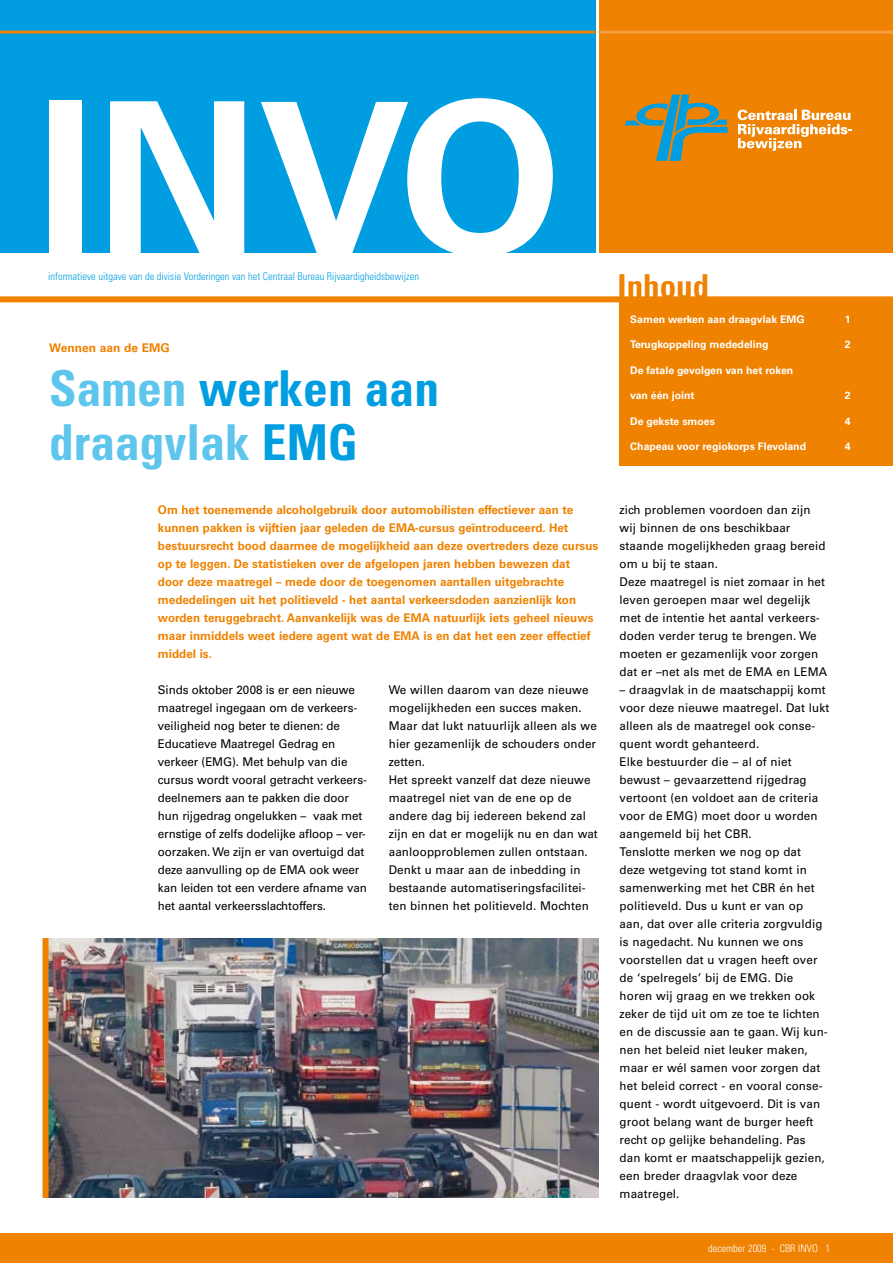
<style>
.page{position:relative;width:893px;height:1263px;background:#fff}
.page>*{position:absolute;margin:0;border:0;box-sizing:border-box;transform-origin:0 0}
.t1{font:700 210px "Univers";color:#fff}
.t2{font:700 condensed 49.5px/54px "Univers";color:#5ec5ed}
.t3{font:700 condensed 33px "Univers";color:#ef8200}
.t4{font:12px/18px "Univers";letter-spacing:.01em;color:#000}
.t5{font:700 12px/18px "Univers";color:#ef8200}
.t6{font:12px/18px "Univers";letter-spacing:-.01em;color:#000}
.t7{font:700 10.5px "Univers";color:#fff}
.t8{font:300 condensed 10.5px "Univers";color:#009ee0}
.t9{font:300 condensed 10.5px "Univers";color:#fff}
.s1{color:#009ee0}
</style>
<div class="page">
<div style="left:0;top:0;width:595px;height:253px;background:#009ee0"></div>
<div style="left:600px;top:0;width:293px;height:253px;background:#ef8200"></div>
<svg style="left:738px;top:110px;width:113px;height:41px"></svg>
<svg style="left:624px;top:95px;width:104px;height:66px"></svg>
<div style="left:0;top:296px;width:893px;height:6px;background:#ef8200"></div>
<hr style="left:600px;top:31px;width:293px;height:3px;background:#f39c40">
<hr style="left:0;top:31px;width:595px;height:3px;background:#ef8200">
<div style="left:0;top:1234px;width:893px;height:29px;background:#ef8200"></div>
<img style="left:49px;top:938px;width:549px;height:260px">
<div style="left:43px;top:938px;width:6px;height:260px;background:#ef8200"></div>
<div style="left:620px;top:298px;width:273px;height:167px;background:#ef8200"></div>
<h1 class="t1" style="left:37px;top:56px;width:527px">INVO</h1>
<p class="t8" style="left:48px;top:270px;width:372px">informatieve uitgave van de divisie Vorderingen van het Centraal Bureau Rijvaardigheidsbewijzen</p>
<p class="t5" style="left:49px;top:339px;width:122px">Wennen aan de EMG</p>
<h2 class="t2" style="left:49px;top:361px;width:391px">Samen <span class="s1">werken aan </span>draagvlak <span class="s1">EMG</span></h2>
<p class="t5" style="left:158px;top:501px;width:442px">Om het toenemende alcoholgebruik door automobilisten effectiever aan te kunnen pakken is vijftien jaar geleden de EMA-cursus geïntroduceerd. Het bestuursrecht bood daarmee de mogelijkheid aan deze overtreders deze cursus op te leggen. De statistieken over de afgelopen jaren hebben bewezen dat door deze maatregel – mede door de toegenomen aantallen uitgebrachte mededelingen uit het politieveld - het aantal verkeersdoden aanzienlijk kon worden teruggebracht. Aanvankelijk was de EMA natuurlijk iets geheel nieuws maar inmiddels weet iedere agent wat de EMA is en dat het een zeer effectief middel is.</p>
<p class="t6" style="left:158px;top:681px;width:211px">Sinds oktober 2008 is er een nieuwe maatregel ingegaan om de verkeers&shy;veiligheid nog beter te dienen: de Educatieve Maatregel Gedrag en verkeer (EMG). Met behulp van die cursus wordt vooral getracht verkeers&shy;deelnemers aan te pakken die door hun rijgedrag ongelukken – vaak met ernstige of zelfs dodelijke afloop – ver&shy;oorzaken. We zijn er van overtuigd dat deze aanvulling op de EMA ook weer kan leiden tot een verdere afname van het aantal verkeersslachtoffers.</p>
<p class="t4" style="left:389px;top:681px;width:211px">We willen daarom van deze nieuwe mogelijkheden een succes maken.<br>Maar dat lukt natuurlijk alleen als we hier gezamenlijk de schouders onder zetten.<br>Het spreekt vanzelf dat deze nieuwe maatregel niet van de ene op de andere dag bij iedereen bekend zal zijn en dat er mogelijk nu en dan wat aanloopproblemen zullen ontstaan.<br>Denkt u maar aan de inbedding in bestaande automatiseringsfacilitei&shy;ten binnen het politieveld. Mochten</p>
<h3 class="t3" style="left:617px;top:266px;width:93px">Inhoud</h3>
<p class="t7" style="left:630px;top:313px;width:176px">Samen werken aan draagvlak EMG</p>
<p class="t7" style="left:845px;top:313px;width:7px">1</p>
<p class="t7" style="left:630px;top:338px;width:140px">Terugkoppeling mededeling</p>
<p class="t7" style="left:845px;top:338px;width:7px">2</p>
<p class="t7" style="left:630px;top:364px;width:165px">De fatale gevolgen van het roken</p>
<p class="t7" style="left:630px;top:389px;width:66px">van één joint</p>
<p class="t7" style="left:845px;top:389px;width:7px">2</p>
<p class="t7" style="left:630px;top:415px;width:86px">De gekste smoes</p>
<p class="t7" style="left:845px;top:415px;width:7px">4</p>
<p class="t7" style="left:630px;top:440px;width:177px">Chapeau voor regiokorps Flevoland</p>
<p class="t7" style="left:845px;top:440px;width:7px">4</p>
<p class="t4" style="left:620px;top:501px;width:209px">zich problemen voordoen dan zijn wij binnen de ons beschikbaar staande mogelijkheden graag bereid om u bij te staan.<br>Deze maatregel is niet zomaar in het leven geroepen maar wel degelijk met de intentie het aantal verkeers&shy;doden verder terug te brengen. We moeten er gezamenlijk voor zorgen dat er –net als met de EMA en LEMA</p>
<p class="t4" style="left:620px;top:681px;width:211px">– draagvlak in de maatschappij komt voor deze nieuwe maatregel. Dat lukt alleen als de maatregel ook conse&shy;quent wordt gehanteerd.<br>Elke bestuurder die – al of niet bewust – gevaarzettend rijgedrag vertoont (en voldoet aan de criteria voor de EMG) moet door u worden aangemeld bij het CBR.<br>Tenslotte merken we nog op dat deze wetgeving tot stand komt in samenwerking met het CBR én het politieveld. Dus u kunt er van op aan, dat over alle criteria zorgvuldig is nagedacht. Nu kunnen we ons voorstellen dat u vragen heeft over de ‘spelregels’ bij de EMG. Die<br>horen wij graag en we trekken ook zeker de tijd uit om ze toe te lichten en de discussie aan te gaan. Wij kun&shy;nen het beleid niet leuker maken, maar er wél samen voor zorgen dat het beleid correct - en vooral conse&shy;quent - wordt uitgevoerd. Dit is van groot belang want de burger heeft recht op gelijke behandeling. Pas dan komt er maatschappelijk gezien, een breder draagvlak voor deze maatregel.</p>
<p class="t9" style="left:708px;top:1242px;width:124px">december 2009 - CBR INVO 1</p>
</div>
